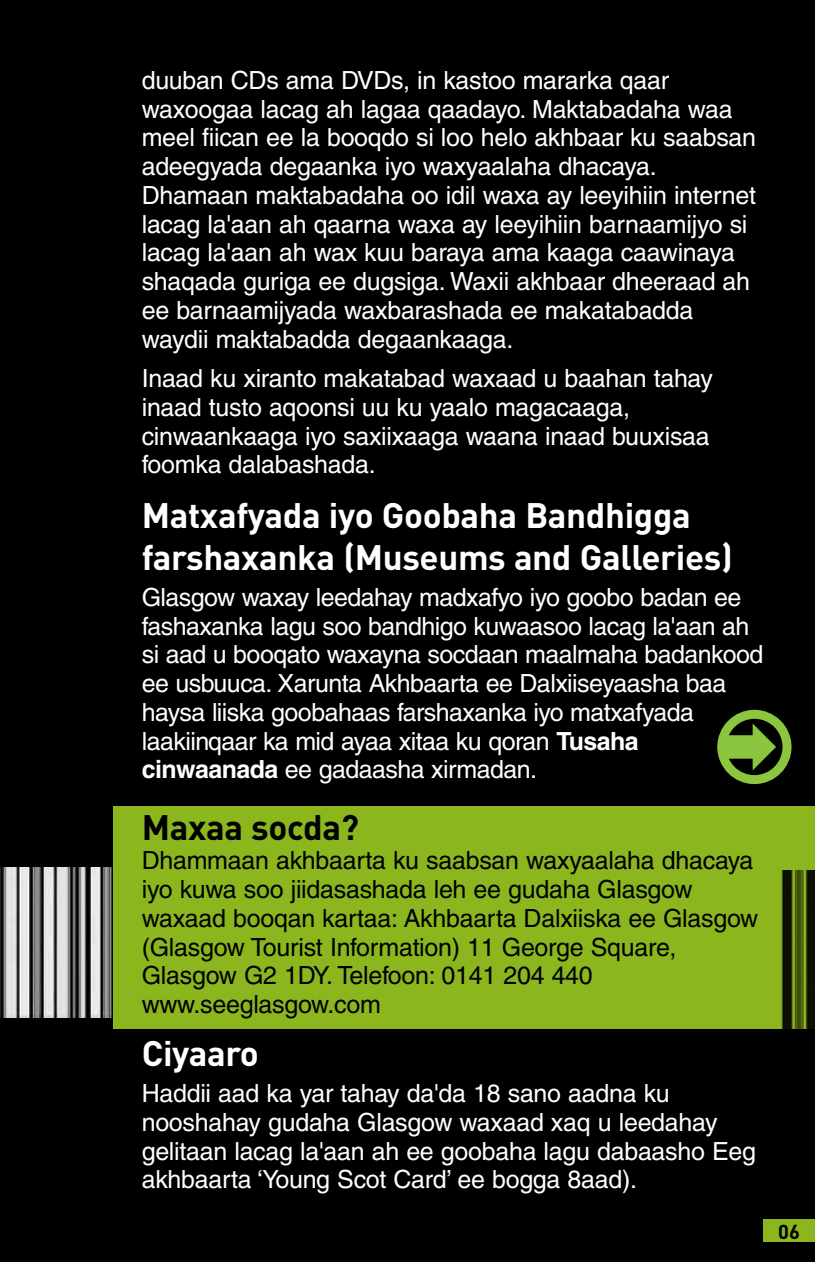
<style>
.page{position:relative;width:815px;height:1262px;background:#fff}
.page>*{position:absolute;margin:0;border:0;box-sizing:border-box;transform-origin:0 0}
.t1{font:700 35px/42px "DIN";letter-spacing:-.01em;color:#fff}
.t2{font:700 35px "DIN";letter-spacing:-.01em;color:#000}
.t3{font:25px/28.8px "Helvetica";letter-spacing:-.01em;color:#fff}
.t4{font:25px/28.8px "Helvetica";letter-spacing:-.01em;color:#000}
.t5{font:700 20px "DIN";color:#000}
.s1{font-weight:700}
</style>
<div class="page">
<div style="left:0;top:0;width:815px;height:1261px;background:#000"></div>
<img style="left:0;top:867px;width:112px;height:150px">
<div style="left:113px;top:806px;width:702px;height:222px;background:#8bb61e"></div>
<img style="left:781px;top:870px;width:34px;height:158px">
<div style="left:763px;top:1219px;width:52px;height:23px;background:#8bb61e"></div>
<svg style="left:717px;top:709px;width:74px;height:75px"></svg>
<p class="t3" style="left:142px;top:68px;width:616px">duuban CDs ama DVDs, in kastoo mararka qaar waxoogaa lacag ah lagaa qaadayo. Maktabadaha waa meel fiican ee la booqdo si loo helo akhbaar ku saabsan adeegyada degaanka iyo waxyaalaha dhacaya.<br>Dhamaan maktabadaha oo idil waxa ay leeyihiin internet lacag la'aan ah qaarna waxa ay leeyihiin barnaamijyo si lacag la'aan ah wax kuu baraya ama kaaga caawinaya shaqada guriga ee dugsiga. Waxii akhbaar dheeraad ah ee barnaamijyada waxbarashada ee makatabadda waydii maktabadda degaankaaga.</p>
<p class="t3" style="left:142px;top:366px;width:573px">Inaad ku xiranto makatabad waxaad u baahan tahay inaad tusto aqoonsi uu ku yaalo magacaaga, cinwaankaaga iyo saxiixaaga waana inaad buuxisaa foomka dalabashada.</p>
<h1 class="t1" style="left:142px;top:495px;width:593px">Matxafyada iyo Goobaha Bandhigga farshaxanka (Museums and Galleries)</h1>
<p class="t3" style="left:142px;top:585px;width:623px">Glasgow waxay leedahay madxafyo iyo goobo badan ee fashaxanka lagu soo bandhigo kuwaasoo lacag la'aan ah si aad u booqato waxayna socdaan maalmaha badankood ee usbuuca. Xarunta Akhbaarta ee Dalxiiseyaasha baa haysa liiska goobahaas farshaxanka iyo matxafyada laakiinqaar ka mid ayaa xitaa ku qoran <span class="s1">Tusaha cinwaanada</span> ee gadaasha xirmadan.</p>
<h1 class="t2" style="left:142px;top:808px;width:219px">Maxaa socda?</h1>
<p class="t4" style="left:142px;top:848px;width:618px">Dhammaan akhbaarta ku saabsan waxyaalaha dhacaya iyo kuwa soo jiidasashada leh ee gudaha Glasgow waxaad booqan kartaa: Akhbaarta Dalxiiska ee Glasgow (Glasgow Tourist Information) 11 George Square, Glasgow G2 1DY. Telefoon: 0141 204 440 www.seeglasgow.com</p>
<h1 class="t1" style="left:142px;top:1033px;width:119px">Ciyaaro</h1>
<p class="t3" style="left:142px;top:1081px;width:616px">Haddii aad ka yar tahay da'da 18 sano aadna ku nooshahay gudaha Glasgow waxaad xaq u leedahay gelitaan lacag la'aan ah ee goobaha lagu dabaasho Eeg akhbaarta ‘Young Scot Card’ ee bogga 8aad).</p>
<p class="t5" style="left:778px;top:1219px;width:23px">06</p>
</div>
